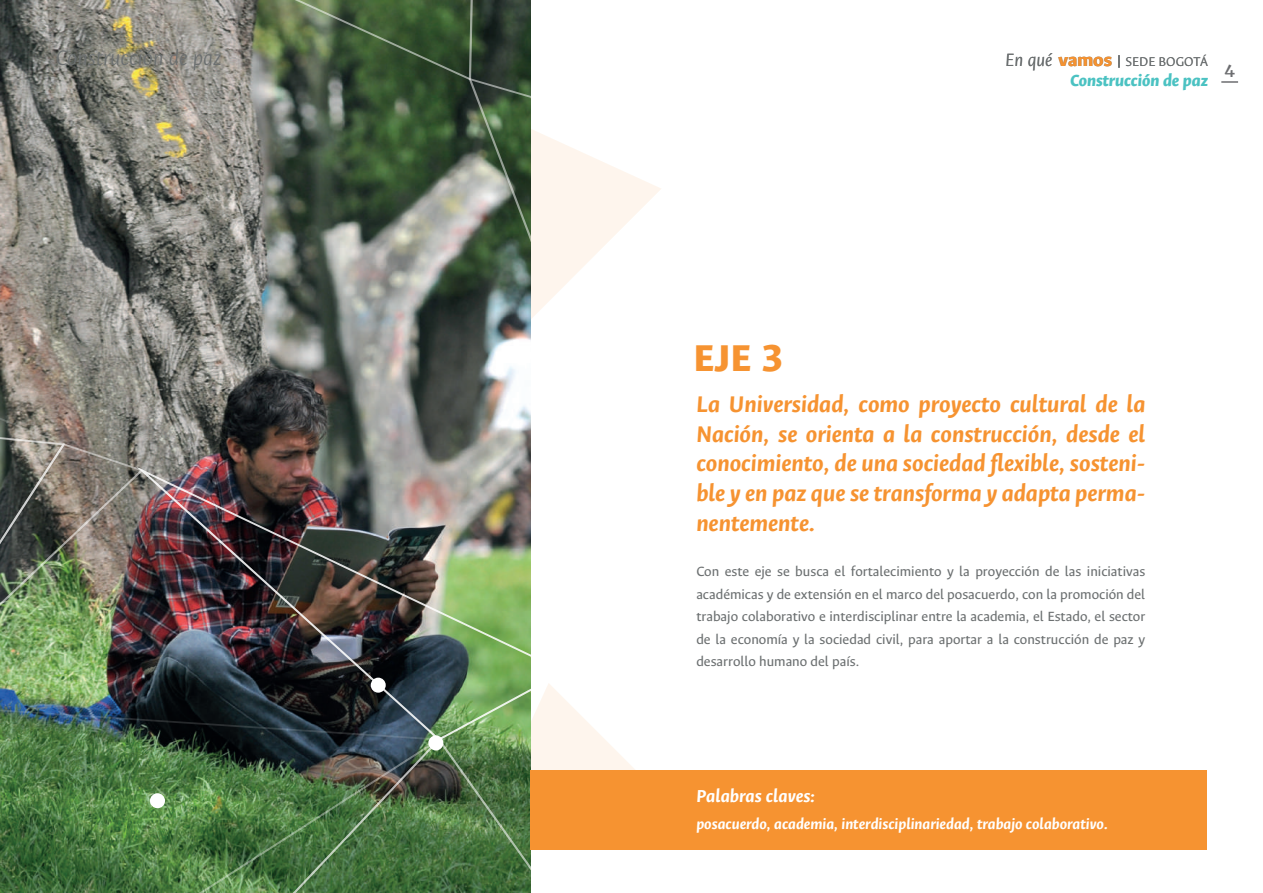
<style>
.page{position:relative;width:1263px;height:893px;background:#fff}
.page>*{position:absolute;margin:0;border:0;box-sizing:border-box;transform-origin:0 0}
.t1{font:800 42px "Ancizar Sans";color:#f69331}
.t2{font:italic 700 25.5px/30px "Ancizar Sans";color:#f69331;text-align:justify}
.t3{font:italic 300 23.7px "Ancizar Sans";color:#6b6f70}
.t4{font:italic 700 19.5px "Ancizar Sans";color:#fff}
.t5{font:italic 800 18px "Ancizar Sans";color:#4bc2c2}
.t6{font:italic 700 16.5px "Ancizar Sans";color:#fff}
.t7{font:700 16.5px "Merriweather";color:#6c6d70}
.t8{font:15px/22.5px "Ancizar Sans";color:#6b6f70;text-align:justify}
.t9{font:300 14.25px "Ancizar Sans";color:#6b6f70}
.s1{font-style:italic;font-size:19.95px}
.s2{font-weight:800;font-size:19.95px}
</style>
<div class="page">
<img style="left:0;top:0;width:530px;height:893px">
<svg style="left:85px;top:741px;width:36px;height:152px;background:#4c7b43"></svg>
<img style="left:0;top:710px;width:136px;height:31px">
<img style="left:0;top:371px;width:144px;height:339px">
<img style="left:136px;top:467px;width:394px;height:271px">
<img style="left:121px;top:738px;width:316px;height:155px">
<img style="left:212px;top:0;width:318px;height:440px">
<div style="left:371px;top:678px;width:15px;height:15px;background:#fff;border-radius:50%"></div>
<div style="left:150px;top:793px;width:15px;height:15px;background:#fff;border-radius:50%"></div>
<div style="left:428px;top:735px;width:15px;height:15px;background:#fff;border-radius:50%"></div>
<svg style="left:530px;top:79px;width:131px;height:362px"></svg>
<svg style="left:437px;top:468px;width:372px;height:425px"></svg>
<div style="left:530px;top:771px;width:677px;height:79px;background:#f69331"></div>
<svg style="left:1118px;top:55px;width:2px;height:13px"></svg>
<svg style="left:1221px;top:81px;width:17px;height:2px"></svg>
<h3 class="t3" style="left:56px;top:45px;width:167px">Construcción de paz</h3>
<p class="t9" style="left:1005px;top:54px;width:204px"><span class="s1">En qué</span> <span class="s2">vamos</span> SEDE BOGOTÁ</p>
<p class="t5" style="left:1070px;top:70px;width:139px">Construcción de paz</p>
<p class="t7" style="left:1224px;top:60px;width:12px">4</p>
<h1 class="t1" style="left:694px;top:334px;width:91px">EJE 3</h1>
<h2 class="t2" style="left:696px;top:388px;width:451px">La Universidad, como proyecto cultural de la Nación, se orienta a la construcción, desde el conocimiento, de una sociedad flexible, sosteni&shy;ble y en paz que se transforma y adapta perma&shy;nentemente.</h2>
<p class="t8" style="left:696px;top:560px;width:450px">Con este eje se busca el fortalecimiento y la proyección de las iniciativas académicas y de extensión en el marco del posacuerdo, con la promoción del trabajo colaborativo e interdisciplinar entre la academia, el Estado, el sector de la economía y la sociedad civil, para aportar a la construcción de paz y desarrollo humano del país.</p>
<h3 class="t4" style="left:696px;top:784px;width:120px">Palabras claves:</h3>
<p class="t6" style="left:696px;top:814px;width:413px">posacuerdo, academia, interdisciplinariedad, trabajo colaborativo.</p>
</div>
